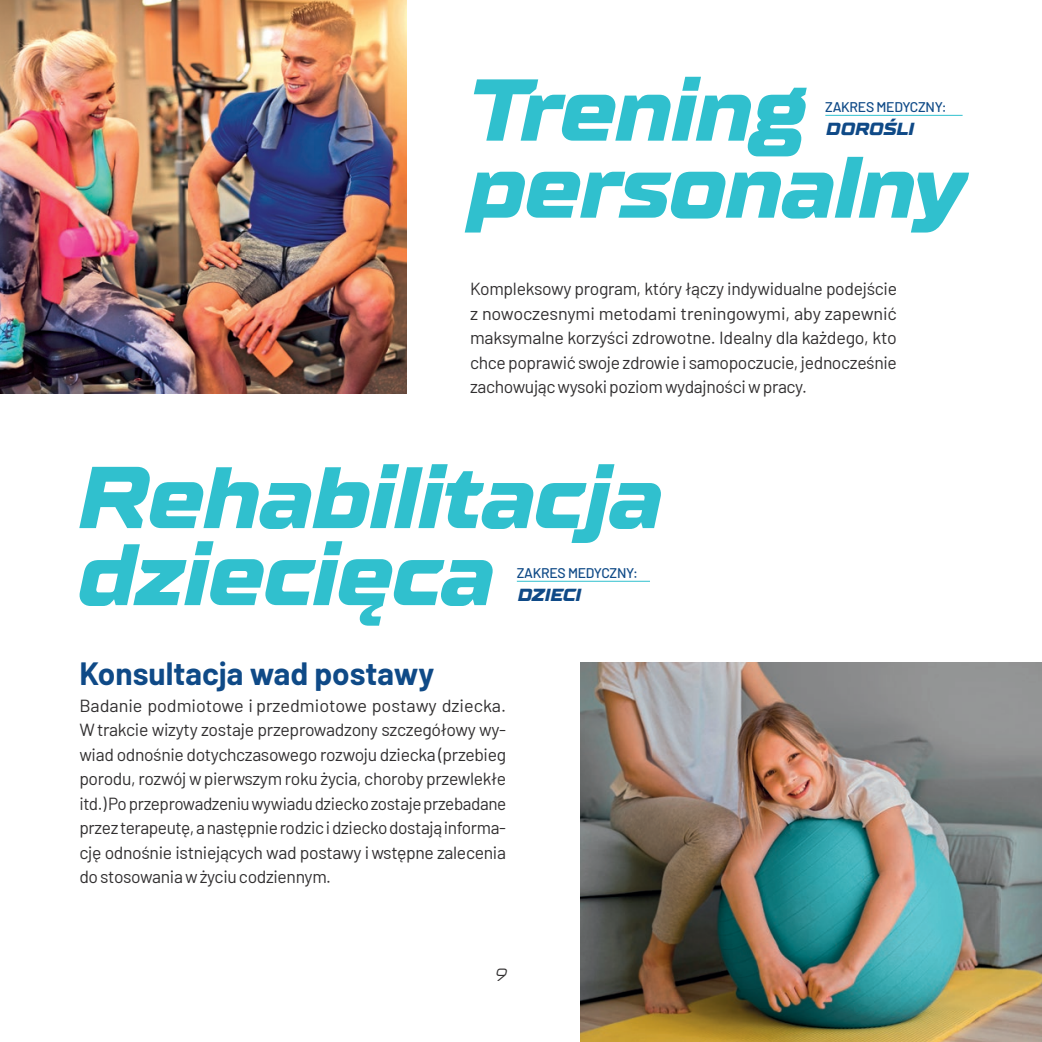
<style>
.page{position:relative;width:1042px;height:1042px;background:#fff}
.page>*{position:absolute;margin:0;border:0;box-sizing:border-box;transform-origin:0 0}
.Tytul{font:87.5px/77px "TT Supermolot Neue Exp X Bold It";letter-spacing:-.03em;color:#30c0ce}
.t1{font:700 31.5px "Barlow";color:#0f4a87}
.Tekst{font:17.5px/24.5px "Barlow";letter-spacing:-.02em;color:#312f30;text-align:justify}
.Tytul-2{font:17.5px "TT Supermolot Neue Exp X Bold It";letter-spacing:-.02em;color:#0f4a87}
.Tekst-2{font:italic 17.5px "TT Supermolot Neue Exp";color:#312f30}
.Tytul-3{font:500 14px "Barlow";letter-spacing:-.02em;color:#0f4a87}
</style>
<div class="page">
<hr style="left:825px;top:115px;width:137px;height:1px;background:#30c0ce">
<hr style="left:517px;top:581px;width:133px;height:1px;background:#30c0ce">
<img style="left:0;top:0;width:407px;height:393px">
<img style="left:580px;top:663px;width:462px;height:379px">
<p class="Tytul" style="left:463px;top:74px;width:500px">Trening personalny</p>
<p class="Tytul-3" style="left:825px;top:97px;width:123px">ZAKRES MEDYCZNY:</p>
<p class="Tytul-2" style="left:825px;top:118px;width:90px">DOROŚLI</p>
<p class="Tekst" style="left:470px;top:275px;width:428px">Kompleksowy program, który łączy indywidualne podejście z nowoczesnymi metodami treningowymi, aby zapewnić maksymalne korzyści zdrowotne. Idealny dla każdego, kto chce poprawić swoje zdrowie i samopoczucie, jednocześnie zachowując wysoki poziom wydajności w pracy.</p>
<p class="Tytul" style="left:73px;top:461px;width:588px">Rehabilitacja dziecięca</p>
<p class="Tytul-3" style="left:517px;top:563px;width:123px">ZAKRES MEDYCZNY:</p>
<p class="Tytul-2" style="left:517px;top:584px;width:65px">DZIECI</p>
<p class="t1" style="left:79px;top:650px;width:356px">Konsultacja wad postawy</p>
<p class="Tekst" style="left:79px;top:692px;width:428px">Badanie podmiotowe i przedmiotowe postawy dziecka.<br>Wtrakcie wizyty zostaje przeprowadzony szczegółowy wy&shy;wiad odnośnie dotychczasowego rozwoju dziecka (przebieg porodu, rozwój wpierwszym roku życia, choroby przewlekłe itd.) Poprzeprowadzeniu wywiadu dziecko zostaje przebadane przez terapeutę, anastępnie rodzic idziecko dostają informa&shy;cję odnośnie istniejących wad postawy iwstępne zalecenia dostosowania wżyciu codziennym.</p>
<p class="Tekst-2" style="left:494px;top:965px;width:13px">9</p>
</div>
